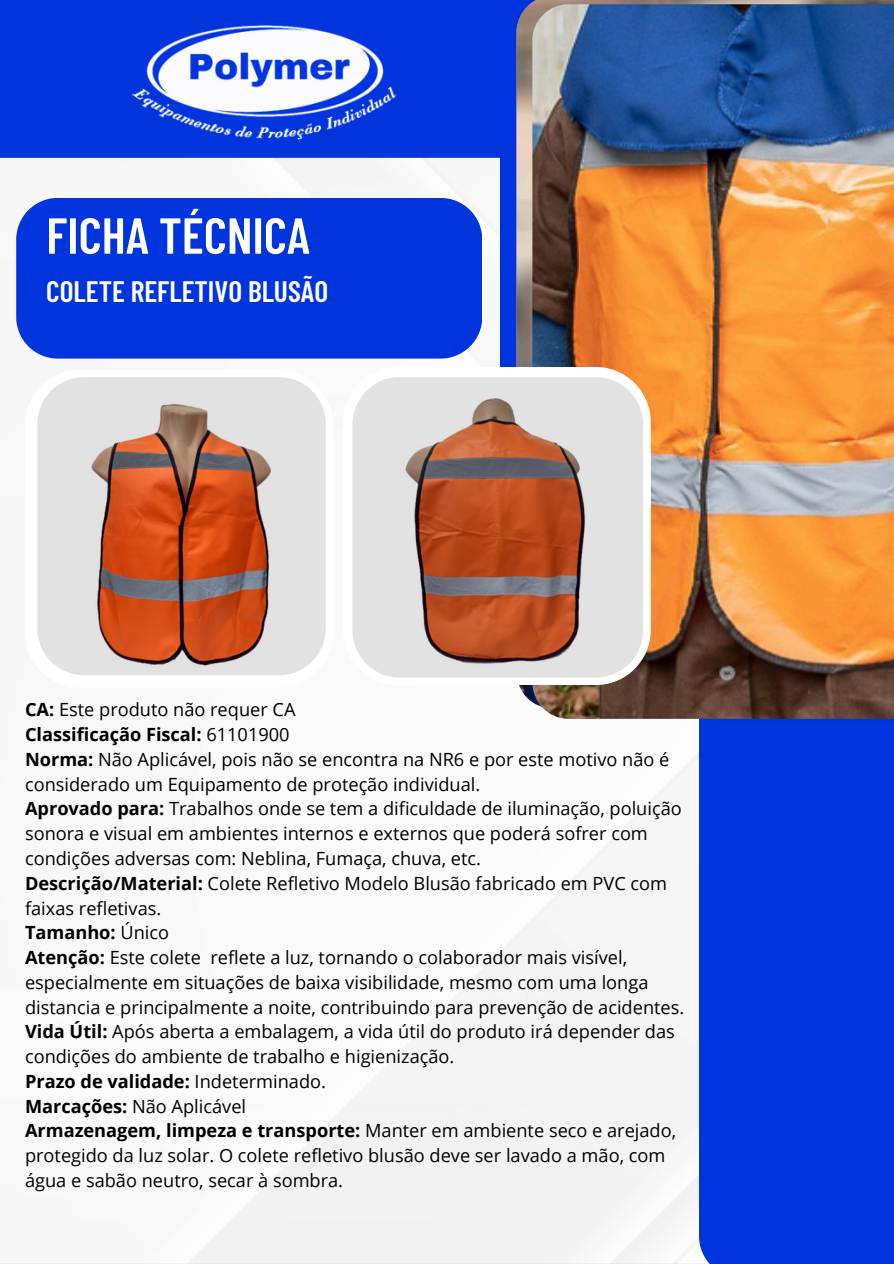
<style>
.page{position:relative;width:894px;height:1264px;background:#fff}
.page>*{position:absolute;margin:0;border:0;box-sizing:border-box;transform-origin:0 0}
.t1{font:600 50.55px "Barlow Condensed";color:#fff}
.t2{font:600 29.55px "Barlow Condensed";color:#fff}
.t3{font:18.15px/24.8px "Open Sans";color:#000}
.t4{font:700 18.15px "Open Sans";color:#000}
.s1{font-weight:700}
.s2{font-weight:400}
</style>
<div class="page">
<img style="left:51px;top:174px;width:647px;height:1089px">
<div style="left:0;top:0;width:893px;height:158px;background:#0034dd"></div>
<img style="left:79px;top:25px;width:367px;height:149px">
<div style="left:698px;top:0;width:195px;height:1263px;background:#0034dd"></div>
<div style="left:500px;top:39px;width:393px;height:589px;background:#0034dd;border-radius:30px"></div>
<div style="left:16px;top:198px;width:466px;height:160px;background:#0034dd"></div>
<svg style="left:51px;top:682px;width:282px;height:5px"></svg>
<img style="left:516px;top:0;width:377px;height:708px">
<img style="left:532px;top:4px;width:361px;height:714px">
<svg style="left:345px;top:370px;width:305px;height:315px;fill:#e2e2e2"></svg>
<svg style="left:37px;top:370px;width:296px;height:312px;fill:#e2e2e2"></svg>
<p class="t1" style="left:46px;top:203px;width:265px">FICHA TÉCNICA</p>
<p class="t2" style="left:46px;top:273px;width:283px">COLETE REFLETIVO BLUSÃO</p>
<p class="t3" style="left:25px;top:697px;width:272px"><span class="s1">CA:</span> Este produto não requer CA</p>
<p class="t4" style="left:25px;top:721px;width:266px">Classificação Fiscal: <span class="s2">61101900</span></p>
<p class="t3" style="left:25px;top:746px;width:645px"><span class="s1">Norma:</span> Não Aplicável, pois não se encontra na NR6 e por este motivo não é considerado um Equipamento de proteção individual.</p>
<p class="t3" style="left:25px;top:796px;width:658px"><span class="s1">Aprovado para:</span> Trabalhos onde se tem a dificuldade de iluminação, poluição sonora e visual em ambientes internos e externos que poderá sofrer com condições adversas com: Neblina, Fumaça, chuva, etc.</p>
<p class="t3" style="left:25px;top:870px;width:643px"><span class="s1">Descrição/Material:</span> Colete Refletivo Modelo Blusão fabricado em PVC com faixas refletivas.</p>
<p class="t4" style="left:25px;top:919px;width:146px">Tamanho: <span class="s2">Único</span></p>
<p class="t3" style="left:25px;top:944px;width:660px"><span class="s1">Atenção:</span> Este colete reflete a luz, tornando o colaborador mais visível, especialmente em situações de baixa visibilidade, mesmo com uma longa distancia e principalmente a noite, contribuindo para prevenção de acidentes.</p>
<p class="t3" style="left:25px;top:1018px;width:651px"><span class="s1">Vida Útil:</span> Após aberta a embalagem, a vida útil do produto irá depender das condições do ambiente de trabalho e higienização.</p>
<p class="t4" style="left:25px;top:1068px;width:302px">Prazo de validade: <span class="s2">Indeterminado.</span></p>
<p class="t3" style="left:25px;top:1093px;width:222px"><span class="s1">Marcações:</span> Não Aplicável</p>
<p class="t3" style="left:25px;top:1117px;width:652px"><span class="s1">Armazenagem, limpeza e transporte:</span> Manter em ambiente seco e arejado, protegido da luz solar. O colete refletivo blusão deve ser lavado a mão, com água e sabão neutro, secar à sombra.</p>
</div>
